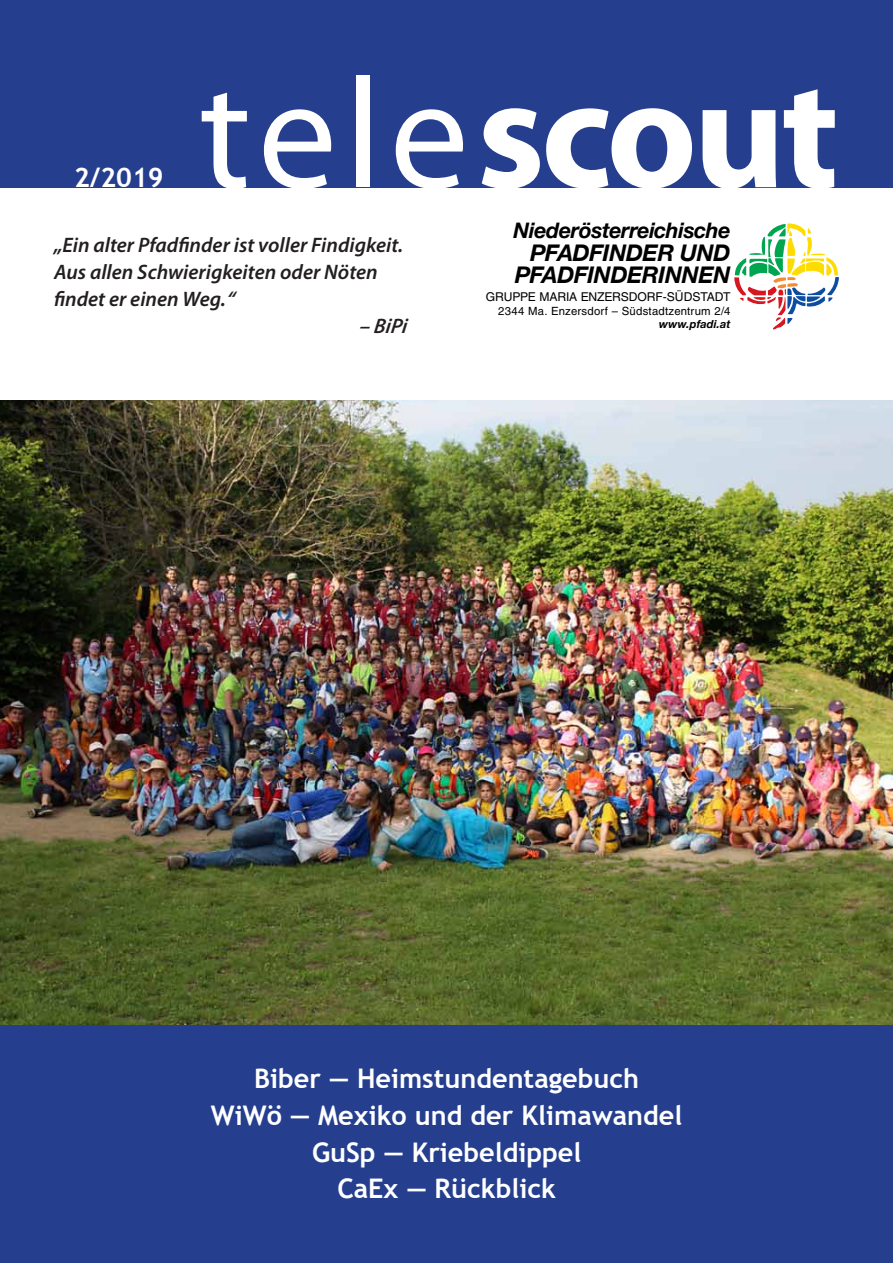
<style>
.page{position:relative;width:893px;height:1263px;background:#fff}
.page>*{position:absolute;margin:0;border:0;box-sizing:border-box;transform-origin:0 0}
.t1{font:700 157.5px "Myriad Pro";letter-spacing:-.025em;color:#fff}
.t2{font:700 27px/36.6px "Trebuchet MS";color:#fff;text-align:center}
.t3{font:italic 700 23.4px/22.6px "Helvetica";letter-spacing:-.005em;color:#000;text-align:right}
.t4{font:italic 700 21.9px "Helvetica";letter-spacing:-.005em;color:#000}
.t5{font:italic 600 21px/27px "Myriad Pro";color:#231f20}
.t6{font:12.15px "Helvetica";letter-spacing:-.01em;color:#000}
.t7{font:11.4px "Helvetica";letter-spacing:.02em;color:#000}
.t8{font:italic 700 11.4px "Helvetica";letter-spacing:.02em;color:#000}
.s1{font-weight:400}
</style>
<div class="page">
<div style="left:0;top:0;width:893px;height:187px;background:#253f8e"></div>
<svg style="left:734px;top:223px;width:105px;height:107px"></svg>
<div style="left:0;top:1025px;width:893px;height:238px;background:#253f8e"></div>
<img style="left:0;top:400px;width:893px;height:624px">
<h1 class="t1" style="left:199px;top:31px;width:642px"><span class="s1">tele</span>scout</h1>
<p class="t4" style="left:514px;top:217px;width:218px">Niederösterreichische</p>
<p class="t3" style="left:515px;top:240px;width:217px">PFADFINDER UND<br>PFADFINDERINNEN</p>
<p class="t6" style="left:486px;top:290px;width:246px">GRUPPE MARIA ENZERSDORF-SÜDSTADT</p>
<p class="t7" style="left:498px;top:304px;width:234px">2344 Ma. Enzersdorf – Südstadtzentrum 2/4</p>
<p class="t8" style="left:659px;top:317px;width:73px">www.pfadi.at</p>
<p class="t2" style="left:74px;top:159px;width:91px">2/2019</p>
<p class="t5" style="left:54px;top:231px;width:351px">„Ein alter Pfadfinder ist voller Findigkeit.<br>Aus allen Schwierigkeiten oder Nöten findet er einen Weg.“</p>
<p class="t5" style="left:359px;top:312px;width:52px">– BiPi</p>
<p class="t2" style="left:211px;top:1060px;width:473px">Biber — Heimstundentagebuch<br>WiWö — Mexiko und der Klimawandel<br>GuSp — Kriebeldippel<br>CaEx — Rückblick</p>
</div>
